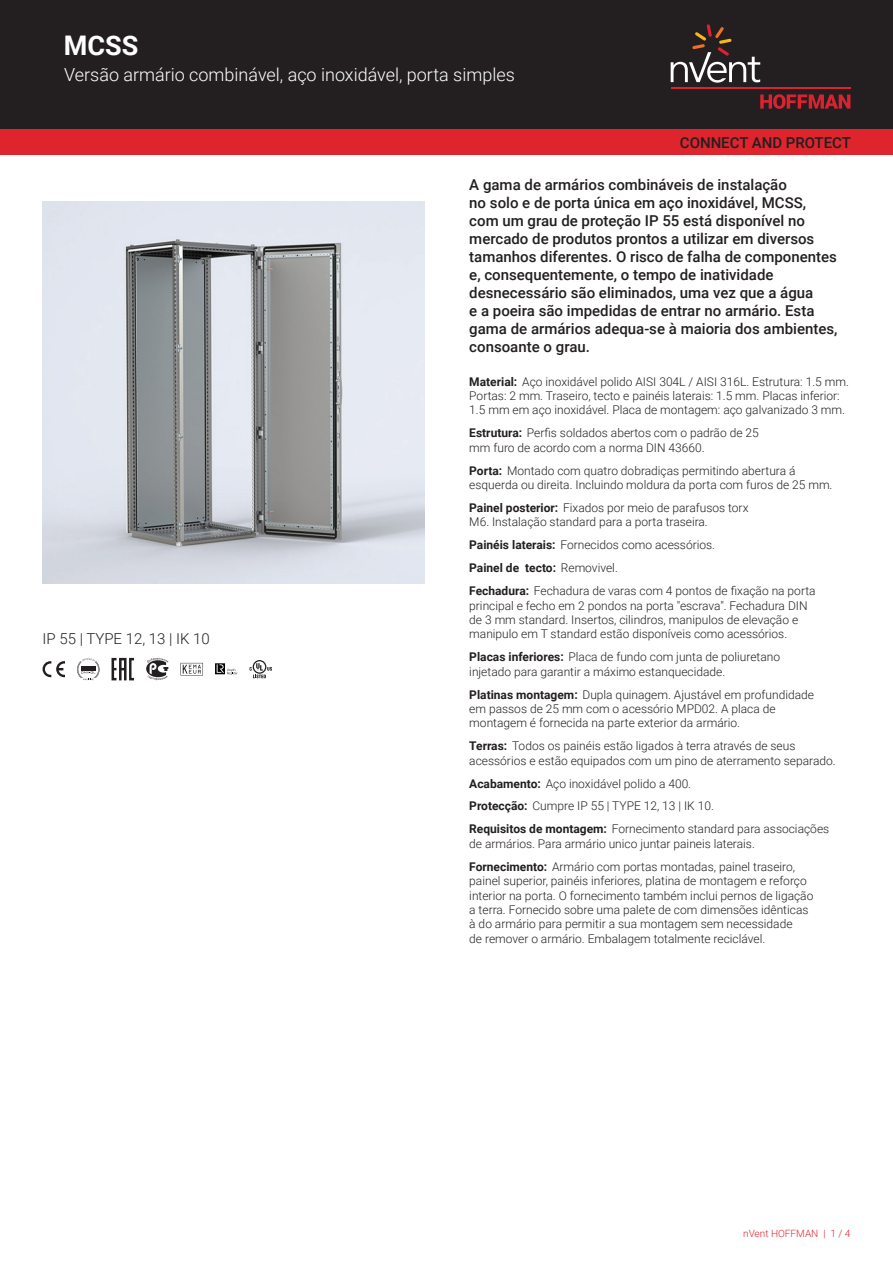
<style>
.page{position:relative;width:893px;height:1263px;background:#fff}
.page>*{position:absolute;margin:0;border:0;box-sizing:border-box;transform-origin:0 0}
.t1{font:700 27px "Roboto";color:#fff}
.t2{font:300 18px "Roboto";color:#fff}
.t3{font:500 15px/18px "Roboto";color:#231f20}
.t4{font:300 15px "Roboto";color:#231f20}
.t5{font:300 12px/14.4px "Roboto";color:#231f20}
.t6{font:300 10.05px "Roboto";color:#de252e}
.s1{font-weight:700}
</style>
<div class="page">
<div style="left:0;top:0;width:893px;height:129px;background:#231f20"></div>
<svg style="left:760px;top:94px;width:90px;height:15px"></svg>
<hr style="left:671px;top:88px;width:179px;height:1px;background:#db2230">
<svg style="left:671px;top:24px;width:89px;height:59px"></svg>
<div style="left:0;top:129px;width:893px;height:26px;background:#de252e"></div>
<img style="left:43px;top:202px;width:381px;height:382px">
<svg style="left:43px;top:661px;width:22px;height:16px"></svg>
<svg style="left:77px;top:658px;width:23px;height:22px"></svg>
<svg style="left:112px;top:658px;width:22px;height:22px"></svg>
<svg style="left:146px;top:658px;width:22px;height:22px"></svg>
<svg style="left:181px;top:663px;width:22px;height:12px"></svg>
<svg style="left:215px;top:663px;width:23px;height:12px"></svg>
<svg style="left:250px;top:660px;width:22px;height:18px"></svg>
<h1 class="t1" style="left:64px;top:27px;width:76px">MCSS</h1>
<h2 class="t2" style="left:64px;top:62px;width:452px">Versão armário combinável, aço inoxidável, porta simples</h2>
<p class="t3" style="left:680px;top:133px;width:173px">CONNECT AND PROTECT</p>
<p class="t4" style="left:43px;top:628px;width:169px">IP 55 | TYPE 12, 13 | IK 10</p>
<p class="t3" style="left:469px;top:175px;width:370px">A gama de armários combináveis de instalação<br>no solo e de porta única em aço inoxidável, MCSS, com um grau de proteção IP 55 está disponível no mercado de produtos prontos a utilizar em diversos tamanhos diferentes. O risco de falha de componentes e, consequentemente, o tempo de inatividade desnecessário são eliminados, uma vez que a água<br>e a poeira são impedidas de entrar no armário. Esta gama de armários adequa-se à maioria dos ambientes, consoante o grau.</p>
<p class="t5" style="left:469px;top:374px;width:381px"><span class="s1">Material:</span> Aço inoxidável polido AISI 304L / AISI 316L. Estrutura: 1.5 mm.<br>Portas: 2 mm. Traseiro, tecto e painéis laterais: 1.5 mm. Placas inferior:<br>1.5 mm em aço inoxidável. Placa de montagem: aço galvanizado 3 mm.</p>
<p class="t5" style="left:469px;top:425px;width:291px"><span class="s1">Estrutura:</span> Perfis soldados abertos com o padrão de 25 mm furo de acordo com a norma DIN 43660.</p>
<p class="t5" style="left:469px;top:463px;width:365px"><span class="s1">Porta:</span> Montado com quatro dobradiças permitindo abertura á esquerda ou direita. Incluindo moldura da porta com furos de 25 mm.</p>
<p class="t5" style="left:469px;top:500px;width:281px"><span class="s1">Painel posterior:</span> Fixados por meio de parafusos torx<br>M6. Instalação standard para a porta traseira.</p>
<p class="t5" style="left:469px;top:533px;width:348px;line-height:23px"><span class="s1">Painéis laterais:</span> Fornecidos como acessórios.<br><span class="s1">Painel de tecto:</span> Removivel.<br><span class="s1">Fechadura:</span> Fechadura de varas com 4 pontos de fixação na porta</p>
<p class="t5" style="left:469px;top:598px;width:340px">principal e fecho em 2 pondos na porta "escrava". Fechadura DIN de 3 mm standard. Insertos, cilindros, manipulos de elevação e manipulo em T standard estão disponíveis como acessórios.</p>
<p class="t5" style="left:469px;top:649px;width:312px"><span class="s1">Placas inferiores:</span> Placa de fundo com junta de poliuretano injetado para garantir a máximo estanquecidade.</p>
<p class="t5" style="left:469px;top:687px;width:346px"><span class="s1">Platinas montagem:</span> Dupla quinagem. Ajustável em profundidade em passos de 25 mm com o acessório MPD02. A placa de montagem é fornecida na parte exterior da armário.</p>
<p class="t5" style="left:469px;top:738px;width:368px"><span class="s1">Terras:</span> Todos os painéis estão ligados à terra através de seus acessórios e estão equipados com um pino de aterramento separado.</p>
<p class="t5" style="left:469px;top:771px;width:361px;line-height:23px"><span class="s1">Acabamento:</span> Aço inoxidável polido a 400.<br><span class="s1">Protecção:</span> Cumpre IP 55 | TYPE 12, 13 | IK 10.<br><span class="s1">Requisitos de montagem:</span> Fornecimento standard para associações</p>
<p class="t5" style="left:469px;top:832px;width:327px;line-height:23px">de armários. Para armário unico juntar paineis laterais.<br><span class="s1">Fornecimento:</span> Armário com portas montadas, painel traseiro,</p>
<p class="t5" style="left:469px;top:873px;width:346px">painel superior, painéis inferiores, platina de montagem e reforço interior na porta. O fornecimento também inclui pernos de ligação a terra. Fornecido sobre uma palete de com dimensões idênticas à do armário para permitir a sua montagem sem necessidade<br>de remover o armário. Embalagem totalmente reciclável.</p>
<p class="t6" style="left:743px;top:1226px;width:109px">nVent HOFFMAN | 1 / 4</p>
</div>
